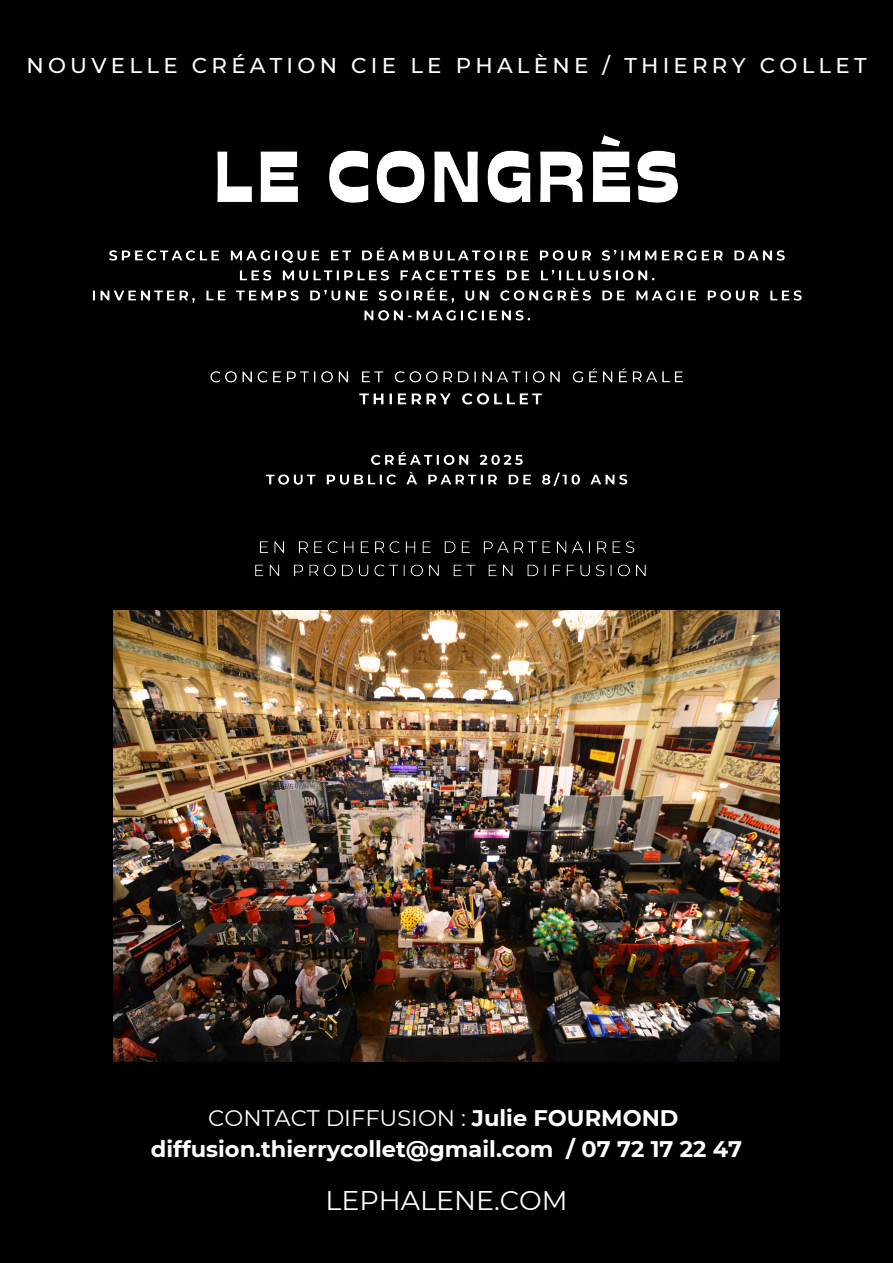
<style>
.page{position:relative;width:893px;height:1263px;background:#000}
.page>*{position:absolute;margin:0;border:0;box-sizing:border-box;transform-origin:0 0}
.t1{font:27px "Montserrat";color:#fff}
.t2{font:700 22.5px/31.5px "Montserrat";color:#fff;text-align:center}
.t3{font:500 21.38px "Montserrat";letter-spacing:.2em;color:#fff}
.s1{font-weight:400}
</style>
<div class="page">
<img style="left:114px;top:610px;width:665px;height:451px">
<img style="left:217px;top:135px;width:461px;height:69px">
<img style="left:92px;top:247px;width:710px;height:74px">
<img style="left:210px;top:368px;width:473px;height:209px">
<p class="t3" style="left:27px;top:52px;width:841px">NOUVELLE CRÉATION CIE LE PHALÈNE / THIERRY COLLET</p>
<h4 class="t2" style="left:151px;top:1102px;width:593px"><span class="s1">CONTACT DIFFUSION :</span> Julie FOURMOND diffusion.thierrycollet@gmail.com / 07 72 17 22 47</h4>
<h2 class="t1" style="left:325px;top:1184px;width:244px">LEPHALENE.COM</h2>
</div>
